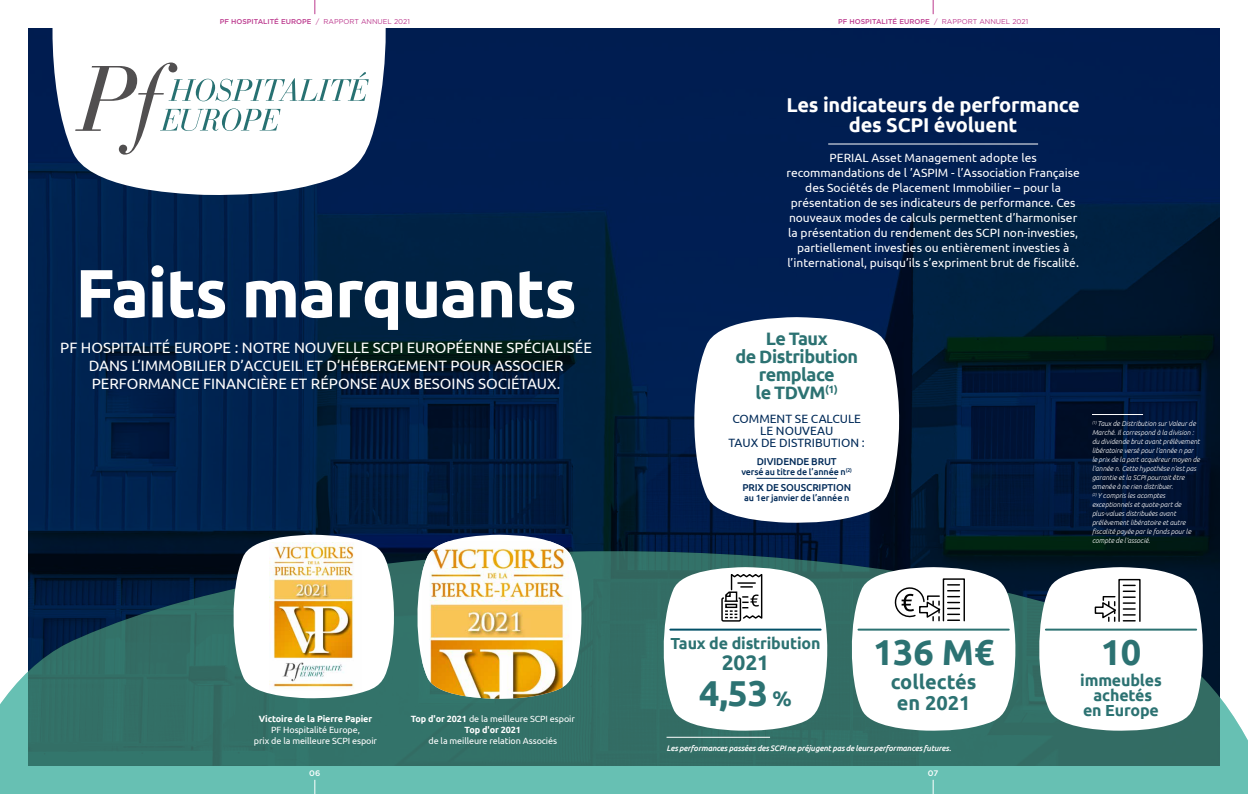
<style>
.page{position:relative;width:1248px;height:794px;background:#fff}
.page>*{position:absolute;margin:0;border:0;box-sizing:border-box;transform-origin:0 0}
.t1{font:700 68px "Ubuntu";letter-spacing:-.02em;color:#fff}
.t2{font:700 36px "Ubuntu";letter-spacing:-.01em;color:#2c7272}
.t3{font:700 21px "Ubuntu";color:#2c7272}
.t4{font:700 20px/20px "Ubuntu";letter-spacing:-.01em;color:#fff;text-align:center}
.t5{font:700 20px/21px "Ubuntu";color:#2c7272;text-align:center}
.t6{font:700 18px/18px "Ubuntu";letter-spacing:-.025em;color:#2c7272;text-align:center}
.t7{font:700 16px/15px "Ubuntu";letter-spacing:-.01em;color:#2c7272;text-align:center}
.t8{font:15px/18px "Ubuntu";color:#fff;text-align:center}
.t9{font:12px/15px "Ubuntu";color:#fff;text-align:center}
.t10{font:12px/12px "Ubuntu";color:#002a58;text-align:center}
.t11{font:500 10px "Ubuntu";letter-spacing:-.01em;color:#002a58}
.t12{font:9px/11px "Ubuntu";letter-spacing:-.01em;color:#fff;text-align:center}
.t13{font:500 9px "Ubuntu";letter-spacing:-.01em;color:#002a58}
.t14{font:700 9px "Ubuntu";letter-spacing:-.01em;color:#fff}
.t15{font:italic 500 8px "Ubuntu";letter-spacing:-.015em;color:#fff}
.t16{font:500 8px "Gotham";color:#fff}
.t17{font:italic 300 7px/9px "Ubuntu";color:#fff}
.t18{font:500 7px "Gotham";color:#bc3a8e}
.s1{font-weight:400}
.s2{font-weight:700}
.s3{font-size:21px}
</style>
<div class="page">
<img style="left:28px;top:28px;width:1191px;height:522px">
<svg style="left:0;top:550px;width:1247px;height:244px;fill:#337168"></svg>
<svg style="left:46px;top:0;width:342px;height:195px"></svg>
<svg style="left:230px;top:535px;width:165px;height:163px"></svg>
<img style="left:269px;top:543px;width:92px;height:148px">
<svg style="left:660px;top:567px;width:168px;height:164px"></svg>
<hr style="left:670px;top:628px;width:150px;height:2px;background:#025067">
<svg style="left:848px;top:567px;width:168px;height:164px"></svg>
<hr style="left:858px;top:628px;width:150px;height:2px;background:#2c7272">
<svg style="left:1035px;top:567px;width:168px;height:164px"></svg>
<hr style="left:1045px;top:628px;width:150px;height:2px;background:#2c7272">
<svg style="left:690px;top:317px;width:210px;height:206px"></svg>
<hr style="left:756px;top:478px;width:80px;height:1px;background:#002a58">
<hr style="left:828px;top:144px;width:209px;height:1px;background:#fff">
<hr style="left:1091px;top:414px;width:51px;height:1px;background:#fff">
<svg style="left:75px;top:62px;width:294px;height:93px"></svg>
<svg style="left:414px;top:535px;width:168px;height:164px"></svg>
<img style="left:422px;top:541px;width:149px;height:158px">
<hr style="left:666px;top:737px;width:104px;height:1px;background:#fff">
<svg style="left:932px;top:780px;width:1px;height:14px"></svg>
<svg style="left:314px;top:0;width:1px;height:14px"></svg>
<svg style="left:932px;top:0;width:1px;height:14px"></svg>
<svg style="left:314px;top:780px;width:1px;height:14px"></svg>
<p class="t18" style="left:220px;top:17px;width:192px">PF HOSPITALITÉ EUROPE <span class="s1">/ RAPPORT ANNUEL 2021</span></p>
<p class="t18" style="left:838px;top:17px;width:192px">PF HOSPITALITÉ EUROPE <span class="s1">/ RAPPORT ANNUEL 2021</span></p>
<h1 class="t1" style="left:75px;top:252px;width:503px">Faits marquants</h1>
<h3 class="t8" style="left:60px;top:338px;width:533px">PF HOSPITALITÉ EUROPE : NOTRE NOUVELLE SCPI EUROPÉENNE SPÉCIALISÉE<br>DANS L’IMMOBILIER D’ACCUEIL ET D’HÉBERGEMENT POUR ASSOCIER<br>PERFORMANCE FINANCIÈRE ET RÉPONSE AUX BESOINS SOCIÉTAUX.</h3>
<h3 class="t4" style="left:786px;top:95px;width:295px">Les indicateurs de performance des SCPI évoluent</h3>
<p class="t9" style="left:786px;top:150px;width:295px">PERIAL Asset Management adopte les recommandations de l ’ASPIM - l’Association Française des Sociétés de Placement Immobilier – pour la présentation de ses indicateurs de performance. Ces nouveaux modes de calculs permettent d’harmoniser la présentation du rendement des SCPI non-investies, partiellement investies ou entièrement investies à l’international, puisqu’ils s’expriment brut de fiscalité.</p>
<h3 class="t6" style="left:735px;top:329px;width:124px">Le Taux<br>de Distribution remplace<br>le TDVM<sup>(1)</sup></h3>
<h3 class="t10" style="left:728px;top:412px;width:138px">COMMENT SE CALCULE<br>LE NOUVEAU<br>TAUX DE DISTRIBUTION :</h3>
<h3 class="t11" style="left:756px;top:455px;width:81px">DIVIDENDE BRUT</h3>
<p class="t13" style="left:741px;top:466px;width:112px">versé au titre de l’année n<sup>(2)</sup></p>
<h3 class="t11" style="left:742px;top:481px;width:110px">PRIX DE SOUSCRIPTION</h3>
<p class="t13" style="left:744px;top:492px;width:107px">au 1er janvier de l’année n</p>
<p class="t17" style="left:1091px;top:419px;width:109px"><sup>(1)</sup> Taux de Distribution sur Valeur de<br>Marché. Il correspond à la division : du dividende brut avant prélèvement libératoire versé pour l’année n par le prix de la part acquéreur moyen de l’année n. Cette hypothèse n’est pas garantie et la SCPI pourrait être amenée à ne rien distribuer.<br><sup>(2)</sup> Y compris les acomptes exceptionnels et quote-part de plus-values distribuées avant prélèvement libératoire et autre fiscalité payée par le fonds pour le compte de l’associé.</p>
<p class="t14" style="left:259px;top:713px;width:115px">Victoire de la Pierre Papier</p>
<p class="t12" style="left:254px;top:724px;width:125px">PF Hospitalité Europe,<br>prix de la meilleure SCPI espoir</p>
<p class="t16" style="left:309px;top:767px;width:13px">06</p>
<p class="t12" style="left:410px;top:713px;width:166px"><span class="s2">Top d'or 2021</span> de la meilleure SCPI espoir<br><span class="s2">Top d'or 2021</span></p>
<p class="t12" style="left:428px;top:735px;width:130px">de la meilleure relation Associés</p>
<h3 class="t7" style="left:670px;top:636px;width:151px">Taux de distribution</h3>
<h3 class="t3" style="left:721px;top:650px;width:49px">2021</h3>
<h2 class="t2" style="left:699px;top:671px;width:94px">4,53 <span class="s3">%</span></h2>
<h2 class="t2" style="left:873px;top:630px;width:122px">136 M€</h2>
<h3 class="t5" style="left:890px;top:670px;width:87px">collectés en 2021</h3>
<p class="t15" style="left:666px;top:743px;width:286px">Les performances passées des SCPI ne préjugent pas de leurs performances futures.</p>
<p class="t16" style="left:927px;top:767px;width:12px">07</p>
<h2 class="t2" style="left:1100px;top:630px;width:42px">10</h2>
<h3 class="t7" style="left:1080px;top:672px;width:83px">immeubles achetés<br>en Europe</h3>
</div>
